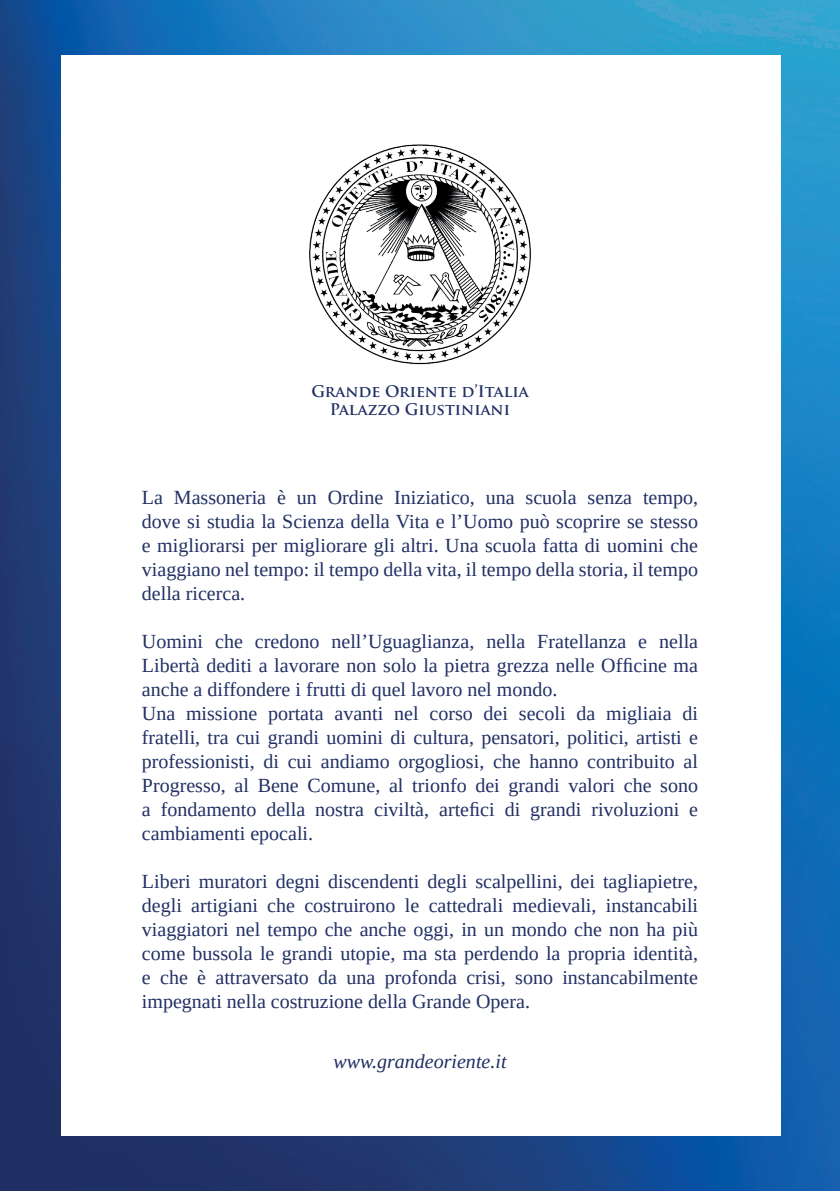
<style>
.page{position:relative;width:840px;height:1191px;background:#fff}
.page>*{position:absolute;margin:0;border:0;box-sizing:border-box;transform-origin:0 0}
.t1{font:20px/24px "Liberation Serif";color:#213064;text-align:justify}
.t2{font:italic 20px "Liberation Serif";color:#213064}
.t3{font:700 15.6px/17.4px "Trajan Pro";color:#213064;text-align:center}
</style>
<div class="page">
<img style="left:0;top:0;width:839px;height:1191px">
<div style="left:61px;top:55px;width:719px;height:1080px;background:#fff"></div>
<img style="left:309px;top:144px;width:222px;height:221px">
<p class="t3" style="left:311px;top:383px;width:218px">Grande Oriente d’Italia<br>Palazzo Giustiniani</p>
<p class="t1" style="left:142px;top:485px;width:557px">La Massoneria è un Ordine Iniziatico, una scuola senza tempo, dove si studia la Scienza della Vita e l’Uomo può scoprire se stesso e migliorarsi per migliorare gli altri. Una scuola fatta di uomini che viaggiano nel tempo: il tempo della vita, il tempo della storia, il tempo della ricerca.</p>
<p class="t1" style="left:142px;top:629px;width:557px;text-align:left">Uomini che credono nell’Uguaglianza, nella Fratellanza e nella Libertà dediti a lavorare non solo la pietra grezza nelle Officine ma anche a diffondere i frutti di quel lavoro nel mondo.<br>Una missione portata avanti nel corso dei secoli da migliaia di fratelli, tra cui grandi uomini di cultura, pensatori, politici, artisti e professionisti, di cui andiamo orgogliosi, che hanno contribuito al Progresso, al Bene Comune, al trionfo dei grandi valori che sono a fondamento della nostra civiltà, artefici di grandi rivoluzioni e cambiamenti epocali.</p>
<p class="t1" style="left:142px;top:869px;width:557px">Liberi muratori degni discendenti degli scalpellini, dei tagliapietre, degli artigiani che costruirono le cattedrali medievali, instancabili viaggiatori nel tempo che anche oggi, in un mondo che non ha più come bussola le grandi utopie, ma sta perdendo la propria identità, e che è attraversato da una profonda crisi, sono instancabilmente impegnati nella costruzione della Grande Opera.</p>
<p class="t2" style="left:333px;top:1048px;width:174px">www.grandeoriente.it</p>
</div>
